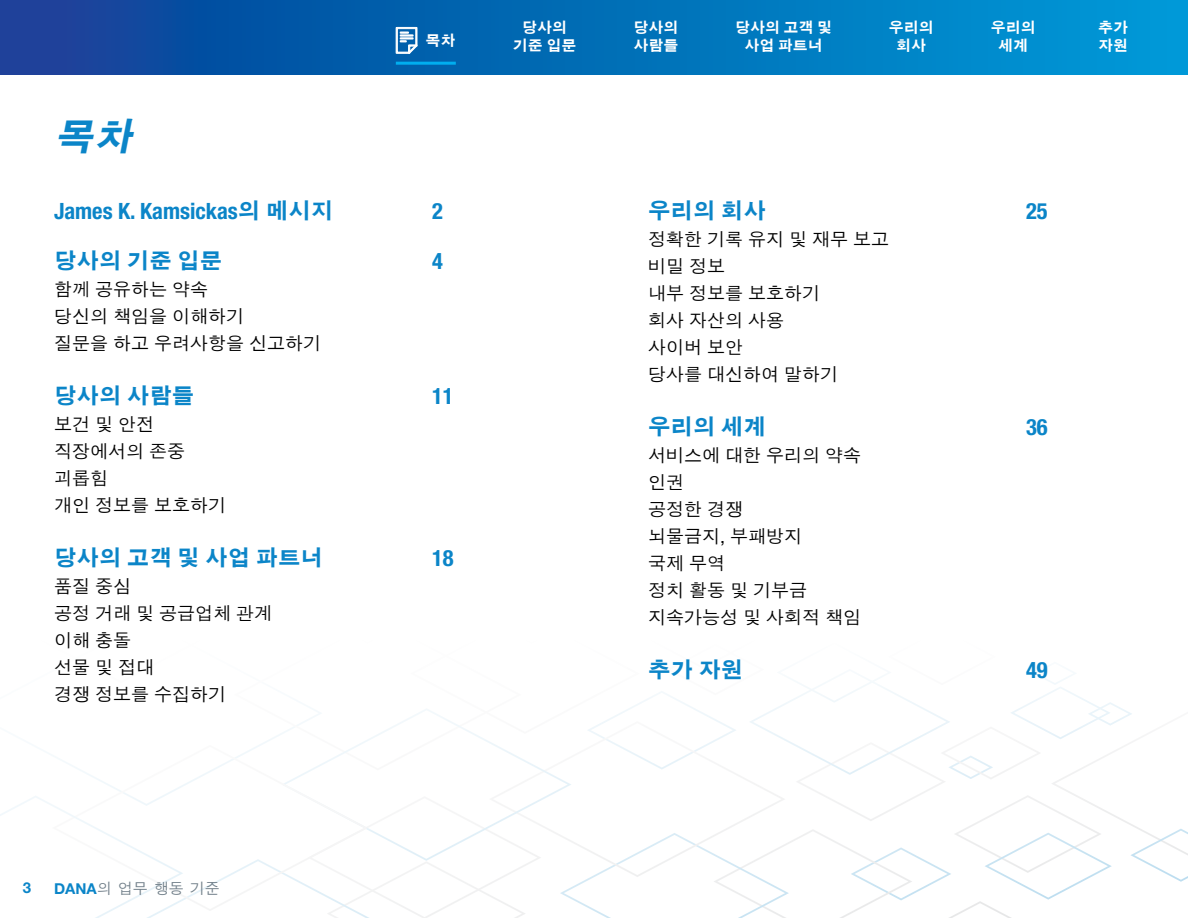
<style>
.page{position:relative;width:1188px;height:918px;background:#fff}
.page>*{position:absolute;margin:0;border:0;box-sizing:border-box;transform-origin:0 0}
.t1{font:italic 700 39px "SM Gothic Std";color:#0b85c8}
.t2{font:700 22.5px "SM Gothic Std";color:#0b85c8}
.t3{font:700 condensed 22.5px "Helvetica Neue LT Pro";color:#0b85c8}
.t4{font:500 18px/27px "SM Gothic Std";color:#000}
.t5{font:700 15px/18px "SM Gothic Std";color:#fff;text-align:center}
.t6{font:500 15px "SM Gothic Std";color:#72808a}
.t7{font:700 15px "Helvetica Neue LT Pro";color:#0b85c8}
.s1{font-family:"SM Gothic Std";font-stretch:normal}
.s2{font-family:"Helvetica Neue LT Pro";font-weight:700;color:#0b85c8}
.s3{font-family:"Helvetica Neue LT Pro";font-weight:400}
</style>
<div class="page">
<svg style="left:0;top:0;width:1188px;height:75px;background:#036cb6"></svg>
<hr style="left:396px;top:62px;width:60px;height:3px;background:#00aeef">
<svg style="left:396px;top:27px;width:22px;height:27px"></svg>
<h1 class="t1" style="left:54px;top:117px;width:88px">목차</h1>
<p class="t5" style="left:634px;top:20px;width:46px;text-align:left">당사의 사람들</p>
<p class="t5" style="left:735px;top:20px;width:98px">당사의 고객 및 사업 파트너</p>
<p class="t5" style="left:889px;top:20px;width:46px">우리의 회사</p>
<p class="t5" style="left:991px;top:20px;width:46px">우리의 세계</p>
<p class="t5" style="left:1098px;top:19px;width:31px">추가</p>
<p class="t5" style="left:513px;top:20px;width:65px">당사의 기준 입문</p>
<p class="t5" style="left:425px;top:33px;width:31px">목차</p>
<p class="t5" style="left:1098px;top:37px;width:31px">자원</p>
<p class="t3" style="left:54px;top:197px;width:281px">James K. Kamsickas<span class="s1">의 메시지</span></p>
<p class="t3" style="left:432px;top:197px;width:12px">2</p>
<p class="t2" style="left:54px;top:249px;width:170px">당사의 기준 입문</p>
<p class="t3" style="left:432px;top:248px;width:12px">4</p>
<p class="t4" style="left:54px;top:277px;width:269px">함께 공유하는 약속<br>당신의 책임을 이해하기<br>질문을 하고 우려사항을 신고하기</p>
<p class="t2" style="left:54px;top:384px;width:142px">당사의 사람들</p>
<p class="t3" style="left:432px;top:383px;width:23px">11</p>
<p class="t4" style="left:54px;top:412px;width:174px">보건 및 안전 직장에서의 존중 괴롭힘<br>개인 정보를 보호하기</p>
<p class="t2" style="left:54px;top:546px;width:271px">당사의 고객 및 사업 파트너</p>
<p class="t3" style="left:432px;top:545px;width:23px">18</p>
<p class="t4" style="left:54px;top:574px;width:220px">품질 중심<br>공정 거래 및 공급업체 관계 이해 충돌<br>선물 및 접대<br>경쟁 정보를 수집하기</p>
<p class="t7" style="left:23px;top:879px;width:10px">3</p>
<p class="t6" style="left:54px;top:881px;width:167px"><span class="s2">DANA</span>의 업무 행동 기준</p>
<p class="t2" style="left:648px;top:199px;width:119px">우리의 회사</p>
<p class="t3" style="left:1026px;top:197px;width:23px">25</p>
<p class="t4" style="left:648px;top:227px;width:243px">정확한 기록 유지 및 재무 보고 비밀 정보<br>내부 정보를 보호하기<br>회사 자산의 사용<br>사이버 보안<br>당사를 대신하여 말하기</p>
<p class="t2" style="left:648px;top:415px;width:119px">우리의 세계</p>
<p class="t3" style="left:1026px;top:413px;width:23px">36</p>
<p class="t4" style="left:648px;top:443px;width:215px">서비스에 대한 우리의 약속 인권<br>공정한 경쟁<br>뇌물금지<span class="s3">,</span> 부패방지<br>국제 무역<br>정치 활동 및 기부금 지속가능성 및 사회적 책임</p>
<p class="t2" style="left:648px;top:658px;width:97px">추가 자원</p>
<p class="t3" style="left:1026px;top:656px;width:23px">49</p>
</div>
